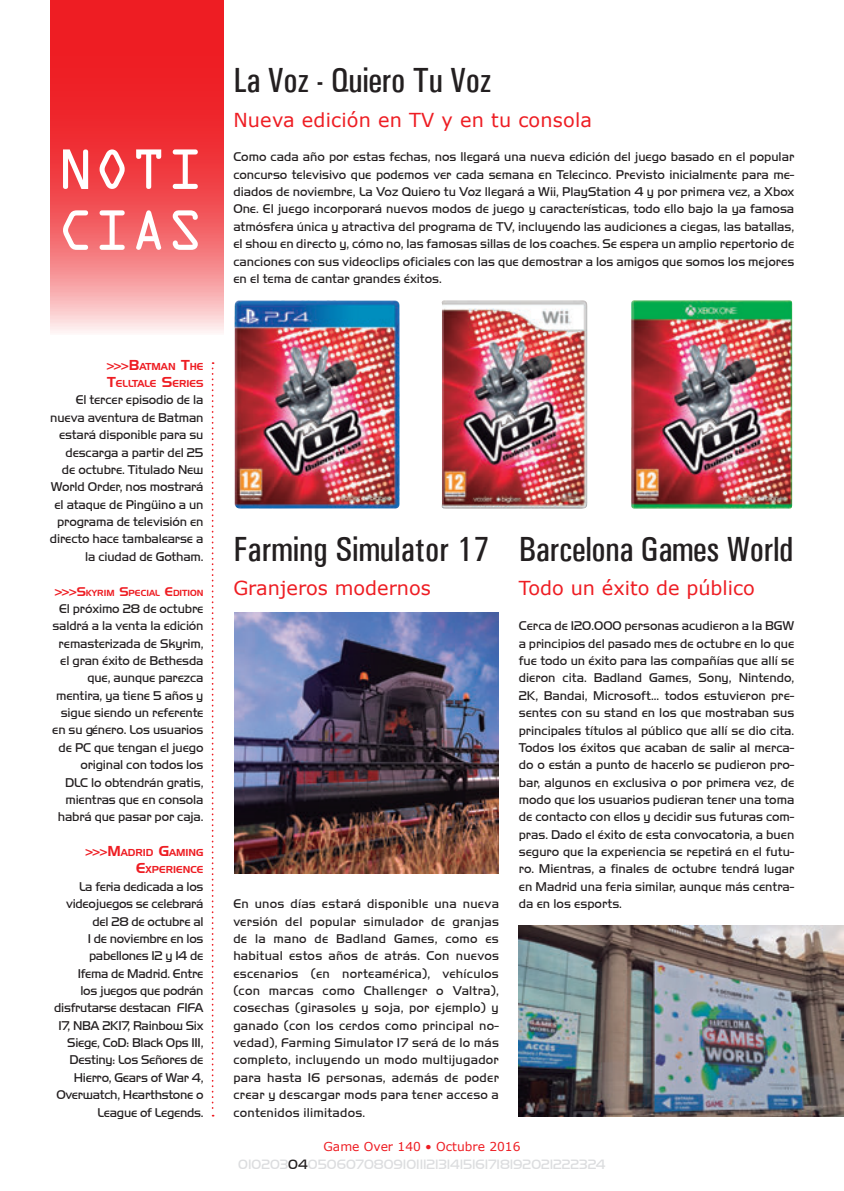
<style>
.page{position:relative;width:844px;height:1191px;background:#fff}
.page>*{position:absolute;margin:0;border:0;box-sizing:border-box;transform-origin:0 0}
.t1{font:50.75px/60.9px "OCRA Std";color:#fff}
.t2{font:500 condensed 35px "Univers";letter-spacing:-.01em;color:#231f20}
.t3{font:19.25px "Verdana";color:#ee1d23}
.t4{font:14px "Handel Got D Ligh";color:#dcdddf}
.t5{font:13.12px/17.3px "Handel Got D Ligh";letter-spacing:-.01em;color:#231f20;text-align:right}
.t6{font:12.25px "Verdana";color:#ee1d23}
.t7{font:9.8px/17.3px "Handel Gothic BT";color:#ee1d23}
.t8{font:8.58px "Handel Gothic BT";color:#ee1d23}
.s1{font-size:12.25px}
.s2{font-size:14px}
.s3{color:#231f20}
</style>
<div class="page">
<svg style="left:50px;top:0;width:173px;height:333px;background:#f15257"></svg>
<svg style="left:212px;top:362px;width:1px;height:754px"></svg>
<img style="left:234px;top:613px;width:265px;height:260px">
<img style="left:518px;top:925px;width:325px;height:191px">
<img style="left:234px;top:300px;width:165px;height:209px">
<img style="left:631px;top:300px;width:161px;height:209px">
<img style="left:441px;top:300px;width:146px;height:208px">
<h1 class="t1" style="left:57px;top:144px;width:148px">NOTI<br>CIAS</h1>
<p class="t7" style="left:105px;top:357px;width:99px"><span class="s1">&gt;&gt;&gt;</span><span class="s2">B</span>ATMAN <span class="s2">T</span>HE<br><span class="s2">T</span>ELLTALE <span class="s2">S</span>ERIES</p>
<p class="t5" style="left:50px;top:391px;width:155px">El tercer episodio de la nueva aventura de Batman estará disponible para su descarga a partir del 25 de octubre. Titulado New<br>World Order, nos mostrará el ataque de Pingüino a un programa de televisión en directo hace tambalearse a la ciudad de Gotham.</p>
<p class="t8" style="left:53px;top:587px;width:151px"><span class="s1">&gt;&gt;&gt;</span><span class="s1">S</span>KYRIM <span class="s1">S</span>PECIAL <span class="s1">E</span>DITION</p>
<p class="t5" style="left:52px;top:600px;width:153px">El próximo 28 de octubre saldrá a la venta la edición remasterizada de Skyrim, el gran éxito de Bethesda que, aunque parezca mentira, ya tiene 5 años y sigue siendo un referente en su género. Los usuarios de PC que tengan el juego original con todos los<br>DLC lo obtendrán gratis, mientras que en consola habrá que pasar por caja.</p>
<p class="t7" style="left:84px;top:843px;width:121px;text-align:right"><span class="s1">&gt;&gt;&gt;</span><span class="s2">M</span>ADRID <span class="s2">G</span>AMING<br><span class="s2">E</span>XPERIENCE</p>
<p class="t5" style="left:54px;top:878px;width:151px">La feria dedicada a los videojuegos se celebrará del 28 de octubre al<br>1 de noviembre en los pabellones 12 y 14 de<br>Ifema de Madrid. Entre<br>los juegos que podrán disfrutarse destacan FIFA<br>17, NBA 2K17, Rainbow Six<br>Siege, CoD: Black Ops III,<br>Destiny: Los Señores de<br>Hierro, Gears of War 4,<br>Overwatch, Hearthstone o<br>League of Legends.</p>
<h2 class="t2" style="left:233px;top:59px;width:259px">La Voz - Quiero Tu Voz</h2>
<h3 class="t3" style="left:233px;top:106px;width:360px">Nueva edición en TV y en tu consola</h3>
<p class="t5" style="left:233px;top:148px;width:562px;text-align:justify">Como cada año por estas fechas, nos llegará una nueva edición del juego basado en el popular concurso televisivo que podemos ver cada semana en Telecinco. Previsto inicialmente para me&shy;diados de noviembre, La Voz Quiero tu Voz llegará a Wii, PlayStation 4 y por primera vez, a Xbox One. El juego incorporará nuevos modos de juego y características, todo ello bajo la ya famosa atmósfera única y atractiva del programa de TV, incluyendo las audiciones a ciegas, las batallas, el show en directo y, cómo no, las famosas sillas de los coaches. Se espera un amplio repertorio de canciones con sus videoclips oficiales con las que demostrar a los amigos que somos los mejores en el tema de cantar grandes éxitos.</p>
<h2 class="t2" style="left:233px;top:528px;width:561px">Farming Simulator 17 Barcelona Games World</h2>
<h3 class="t3" style="left:233px;top:575px;width:199px">Granjeros modernos</h3>
<h3 class="t3" style="left:518px;top:575px;width:237px">Todo un éxito de público</h3>
<p class="t5" style="left:233px;top:895px;width:267px;text-align:justify">En unos días estará disponible una nueva versión del popular simulador de granjas de la mano de Badland Games, como es habitual estos años de atrás. Con nuevos escenarios (en norteamérica), vehículos (con marcas como Challenger o Valtra), cosechas (girasoles y soja, por ejemplo) y ganado (con los cerdos como principal no&shy;vedad), Farming Simulator 17 será de lo más completo, incluyendo un modo multijugador para hasta 16 personas, además de poder crear y descargar mods para tener acceso a contenidos ilimitados.</p>
<p class="t5" style="left:518px;top:617px;width:277px;text-align:justify">Cerca de 120.000 personas acudieron a la BGW a principios del pasado mes de octubre en lo que fue todo un éxito para las compañías que allí se dieron cita. Badland Games, Sony, Nintendo, 2K, Bandai, Microsoft... todos estuvieron pre&shy;sentes con su stand en los que mostraban sus principales títulos al público que allí se dio cita.<br>Todos los éxitos que acaban de salir al merca&shy;do o están a punto de hacerlo se pudieron pro&shy;bar, algunos en exclusiva o por primera vez, de modo que los usuarios pudieran tener una toma de contacto con ellos y decidir sus futuras com&shy;pras. Dado el éxito de esta convocatoria, a buen seguro que la experiencia se repetirá en el futu&shy;ro. Mientras, a finales de octubre tendrá lugar en Madrid una feria similar, aunque más centra&shy;da en los esports.</p>
<p class="t6" style="left:323px;top:1138px;width:198px">Game Over 140 • Octubre 2016</p>
<p class="t4" style="left:238px;top:1156px;width:369px">010203<span class="s3">04</span>0506070809101112131415161718192021222324</p>
</div>
